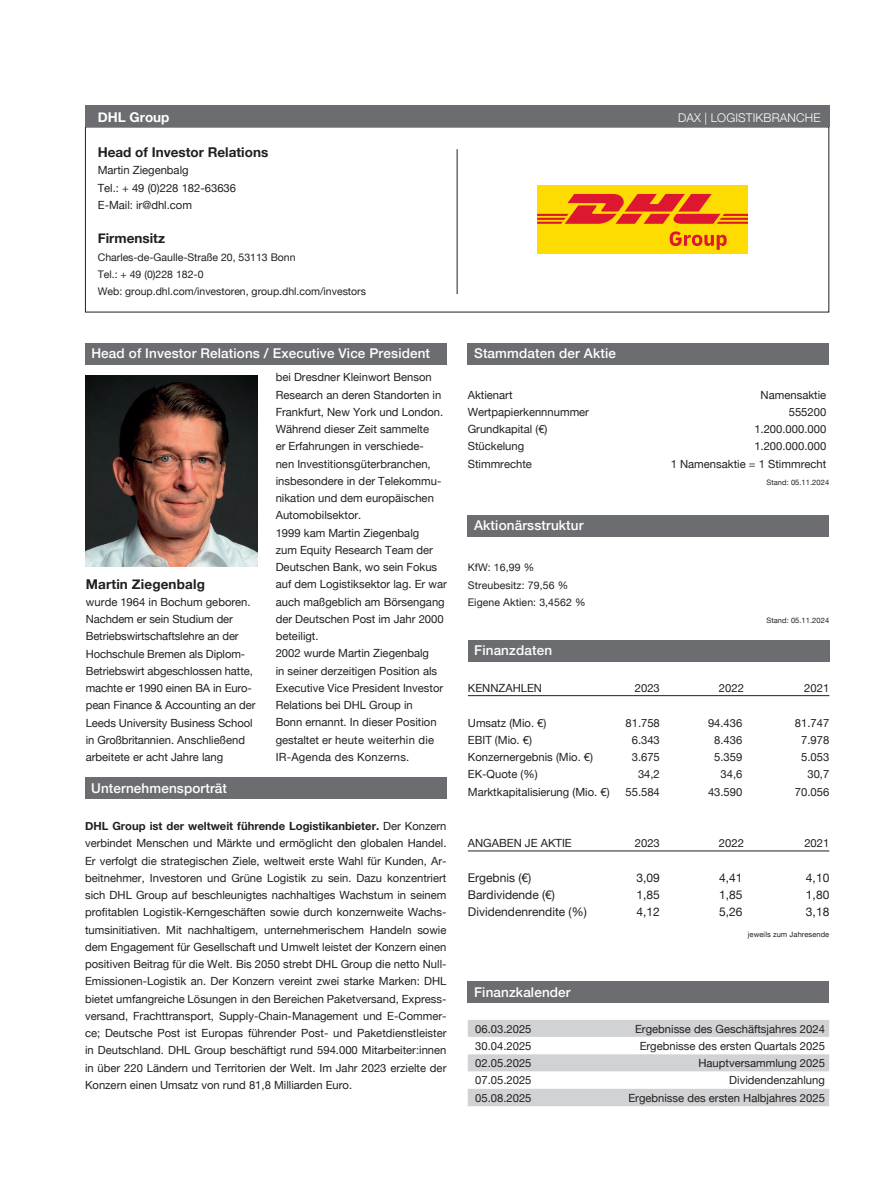
<style>
.page{position:relative;width:893px;height:1191px;background:#fff}
.page>*{position:absolute;margin:0;border:0;box-sizing:border-box;transform-origin:0 0}
.t1{font:500 13.5px "Helvetica Neue";letter-spacing:.01em;color:#fff}
.t2{font:700 13.5px "Helvetica Neue";color:#231f20}
.t3{font:700 13.5px "Helvetica Neue";color:#fff}
.t4{font:12px "Helvetica Neue";color:#231f20}
.t5{font:300 12px "Helvetica Neue";letter-spacing:.015em;color:#fff}
.t6{font:11.25px/17.2px "Helvetica Neue";color:#231f20}
.t7{font:10.5px/17.2px "Helvetica Neue";color:#231f20}
.t8{font:7.5px "Helvetica Neue";letter-spacing:.01em;color:#231f20}
.s1{font-weight:700}
</style>
<div class="page">
<div style="left:85px;top:777px;width:361px;height:21px;background:#6c6d70"></div>
<div style="left:468px;top:343px;width:361px;height:21px;background:#6c6d70"></div>
<div style="left:468px;top:515px;width:361px;height:21px;background:#6c6d70"></div>
<div style="left:468px;top:640px;width:361px;height:21px;background:#6c6d70"></div>
<div style="left:468px;top:981px;width:361px;height:21px;background:#6c6d70"></div>
<hr style="left:457px;top:149px;width:1px;height:145px;background:#231f20">
<div style="left:85px;top:105px;width:744px;height:22px;background:#6c6d70"></div>
<hr style="left:468px;top:695px;width:361px;height:1px;background:#231f20">
<hr style="left:468px;top:850px;width:361px;height:1px;background:#231f20">
<div style="left:537px;top:185px;width:211px;height:69px;background:#ffdc01"></div>
<svg style="left:537px;top:194px;width:211px;height:30px"></svg>
<svg style="left:670px;top:231px;width:57px;height:19px"></svg>
<div style="left:85px;top:343px;width:361px;height:21px;background:#6c6d70"></div>
<svg style="left:468px;top:1020px;width:361px;height:86px"></svg>
<img style="left:85px;top:375px;width:173px;height:191px">
<p class="t3" style="left:98px;top:106px;width:73px">DHL Group</p>
<p class="t5" style="left:678px;top:110px;width:144px">DAX | LOGISTIKBRANCHE</p>
<p class="t2" style="left:98px;top:142px;width:172px">Head of Investor Relations</p>
<p class="t6" style="left:98px;top:162px;width:140px">Martin Ziegenbalg<br>Tel.: + 49 (0)228 182-63636<br>E-Mail: ir@dhl.com</p>
<p class="t2" style="left:98px;top:228px;width:69px">Firmensitz</p>
<p class="t7" style="left:98px;top:249px;width:270px">Charles-de-Gaulle-Straße 20, 53113 Bonn<br>Tel.: + 49 (0)228 182-0<br>Web: group.dhl.com/investoren, group.dhl.com/investors</p>
<p class="t1" style="left:91px;top:342px;width:340px">Head of Investor Relations / Executive Vice President</p>
<p class="t2" style="left:86px;top:573px;width:121px">Martin Ziegenbalg</p>
<p class="t6" style="left:86px;top:594px;width:171px">wurde 1964 in Bochum geboren.<br>Nachdem er sein Studium der<br>Betriebswirtschaftslehre an der<br>Hochschule Bremen als Diplom-<br>Betriebswirt abgeschlossen hatte, machte er 1990 einen BA in Euro&shy;pean Finance &amp; Accounting an der<br>Leeds University Business School in Großbritannien. Anschließend arbeitete er acht Jahre lang</p>
<p class="t1" style="left:91px;top:777px;width:137px">Unternehmensporträt</p>
<p class="t6" style="left:276px;top:369px;width:173px">bei Dresdner Kleinwort Benson<br>Research an deren Standorten in<br>Frankfurt, New York und London.<br>Während dieser Zeit sammelte<br>er Erfahrungen in verschiede-<br>nen Investitionsgüterbranchen, insbesondere in der Telekommu&shy;nikation und dem europäischen<br>Automobilsektor.<br>1999 kam Martin Ziegenbalg<br>zum Equity Research Team der<br>Deutschen Bank, wo sein Fokus auf dem Logistiksektor lag. Er war auch maßgeblich am Börsengang der Deutschen Post im Jahr 2000 beteiligt.<br>2002 wurde Martin Ziegenbalg<br>in seiner derzeitigen Position als<br>Executive Vice President Investor<br>Relations bei DHL Group in<br>Bonn ernannt. In dieser Position gestaltet er heute weiterhin die<br>IR-Agenda des Konzerns.</p>
<p class="t6" style="left:85px;top:818px;width:363px;text-align:justify"><span class="s1">DHL Group ist der weltweit führende Logistikanbieter.</span> Der Konzern verbindet Menschen und Märkte und ermöglicht den globalen Handel.<br>Er verfolgt die strategischen Ziele, weltweit erste Wahl für Kunden, Ar&shy;beitnehmer, Investoren und Grüne Logistik zu sein. Dazu konzentriert sich DHL Group auf beschleunigtes nachhaltiges Wachstum in seinem profitablen Logistik-Kerngeschäften sowie durch konzernweite Wachs&shy;tumsinitiativen. Mit nachhaltigem, unternehmerischem Handeln sowie dem Engagement für Gesellschaft und Umwelt leistet der Konzern einen positiven Beitrag für die Welt. Bis 2050 strebt DHL Group die netto Null-Emissionen-Logistik an. Der Konzern vereint zwei starke Marken: DHL bietet umfangreiche Lösungen in den Bereichen Paketversand, Express&shy;versand, Frachttransport, Supply-Chain-Management und E-Commer&shy;ce; Deutsche Post ist Europas führender Post- und Paketdienstleister in Deutschland. DHL Group beschäftigt rund 594.000 Mitarbeiter:innen in über 220 Ländern und Territorien der Welt. Im Jahr 2023 erzielte der Konzern einen Umsatz von rund 81,8 Milliarden Euro.</p>
<p class="t1" style="left:474px;top:342px;width:143px">Stammdaten der Aktie</p>
<p class="t6" style="left:468px;top:387px;width:46px">Aktienart</p>
<p class="t6" style="left:761px;top:387px;width:67px">Namensaktie</p>
<p class="t6" style="left:468px;top:404px;width:123px">Wertpapierkennnummer</p>
<p class="t6" style="left:789px;top:404px;width:39px">555200</p>
<p class="t6" style="left:468px;top:421px;width:81px">Grundkapital (€)</p>
<p class="t6" style="left:754px;top:421px;width:73px">1.200.000.000</p>
<p class="t6" style="left:468px;top:438px;width:58px">Stückelung</p>
<p class="t6" style="left:754px;top:438px;width:73px">1.200.000.000</p>
<p class="t6" style="left:468px;top:456px;width:66px">Stimmrechte</p>
<p class="t6" style="left:671px;top:456px;width:157px">1 Namensaktie = 1 Stimmrecht</p>
<p class="t8" style="left:766px;top:477px;width:64px">Stand: 05.11.2024</p>
<p class="t1" style="left:474px;top:514px;width:111px">Aktionärsstruktur</p>
<p class="t7" style="left:468px;top:559px;width:119px">KfW: 16,99 %<br>Streubesitz: 79,56 %<br>Eigene Aktien: 3,4562 %</p>
<p class="t1" style="left:474px;top:640px;width:79px">Finanzdaten</p>
<p class="t8" style="left:766px;top:615px;width:64px">Stand: 05.11.2024</p>
<p class="t6" style="left:468px;top:680px;width:76px">KENNZAHLEN</p>
<p class="t6" style="left:635px;top:680px;width:27px">2023</p>
<p class="t6" style="left:719px;top:680px;width:27px">2022</p>
<p class="t6" style="left:804px;top:680px;width:27px">2021</p>
<p class="t6" style="left:468px;top:714px;width:80px">Umsatz (Mio. €)</p>
<p class="t6" style="left:625px;top:714px;width:36px">81.758</p>
<p class="t6" style="left:708px;top:714px;width:36px">94.436</p>
<p class="t6" style="left:795px;top:714px;width:36px">81.747</p>
<p class="t6" style="left:468px;top:732px;width:66px">EBIT (Mio. €)</p>
<p class="t6" style="left:632px;top:732px;width:30px">6.343</p>
<p class="t6" style="left:714px;top:732px;width:30px">8.436</p>
<p class="t6" style="left:801px;top:732px;width:30px">7.978</p>
<p class="t6" style="left:468px;top:749px;width:127px">Konzernergebnis (Mio. €)</p>
<p class="t6" style="left:632px;top:749px;width:30px">3.675</p>
<p class="t6" style="left:714px;top:749px;width:30px">5.359</p>
<p class="t6" style="left:801px;top:749px;width:30px">5.053</p>
<p class="t6" style="left:468px;top:766px;width:71px">EK-Quote (%)</p>
<p class="t6" style="left:638px;top:766px;width:23px">34,2</p>
<p class="t6" style="left:720px;top:766px;width:23px">34,6</p>
<p class="t6" style="left:807px;top:766px;width:23px">30,7</p>
<p class="t6" style="left:468px;top:783px;width:143px">Marktkapitalisierung (Mio. €)</p>
<p class="t6" style="left:625px;top:783px;width:36px">55.584</p>
<p class="t6" style="left:708px;top:783px;width:36px">43.590</p>
<p class="t6" style="left:795px;top:783px;width:36px">70.056</p>
<p class="t6" style="left:468px;top:835px;width:105px">ANGABEN JE AKTIE</p>
<p class="t6" style="left:635px;top:835px;width:27px">2023</p>
<p class="t6" style="left:719px;top:835px;width:27px">2022</p>
<p class="t6" style="left:804px;top:835px;width:27px">2021</p>
<p class="t4" style="left:468px;top:869px;width:65px">Ergebnis (€)</p>
<p class="t4" style="left:636px;top:869px;width:25px">3,09</p>
<p class="t4" style="left:719px;top:869px;width:25px">4,41</p>
<p class="t4" style="left:806px;top:869px;width:25px">4,10</p>
<p class="t4" style="left:468px;top:886px;width:89px">Bardividende (€)</p>
<p class="t4" style="left:636px;top:886px;width:25px">1,85</p>
<p class="t4" style="left:719px;top:886px;width:25px">1,85</p>
<p class="t4" style="left:806px;top:886px;width:25px">1,80</p>
<p class="t4" style="left:468px;top:903px;width:120px">Dividendenrendite (%)</p>
<p class="t4" style="left:636px;top:903px;width:25px">4,12</p>
<p class="t4" style="left:719px;top:903px;width:25px">5,26</p>
<p class="t4" style="left:806px;top:903px;width:25px">3,18</p>
<p class="t8" style="left:748px;top:929px;width:83px">jeweils zum Jahresende</p>
<p class="t1" style="left:474px;top:981px;width:98px">Finanzkalender</p>
<p class="t6" style="left:475px;top:1020px;width:58px">06.03.2025</p>
<p class="t6" style="left:635px;top:1020px;width:191px">Ergebnisse des Geschäftsjahres 2024</p>
<p class="t6" style="left:475px;top:1037px;width:58px">30.04.2025</p>
<p class="t6" style="left:640px;top:1037px;width:187px">Ergebnisse des ersten Quartals 2025</p>
<p class="t6" style="left:475px;top:1055px;width:58px">02.05.2025</p>
<p class="t6" style="left:698px;top:1055px;width:128px">Hauptversammlung 2025</p>
<p class="t6" style="left:475px;top:1072px;width:58px">07.05.2025</p>
<p class="t6" style="left:729px;top:1072px;width:97px">Dividendenzahlung</p>
<p class="t6" style="left:475px;top:1089px;width:58px">05.08.2025</p>
<p class="t6" style="left:628px;top:1089px;width:198px">Ergebnisse des ersten Halbjahres 2025</p>
</div>
